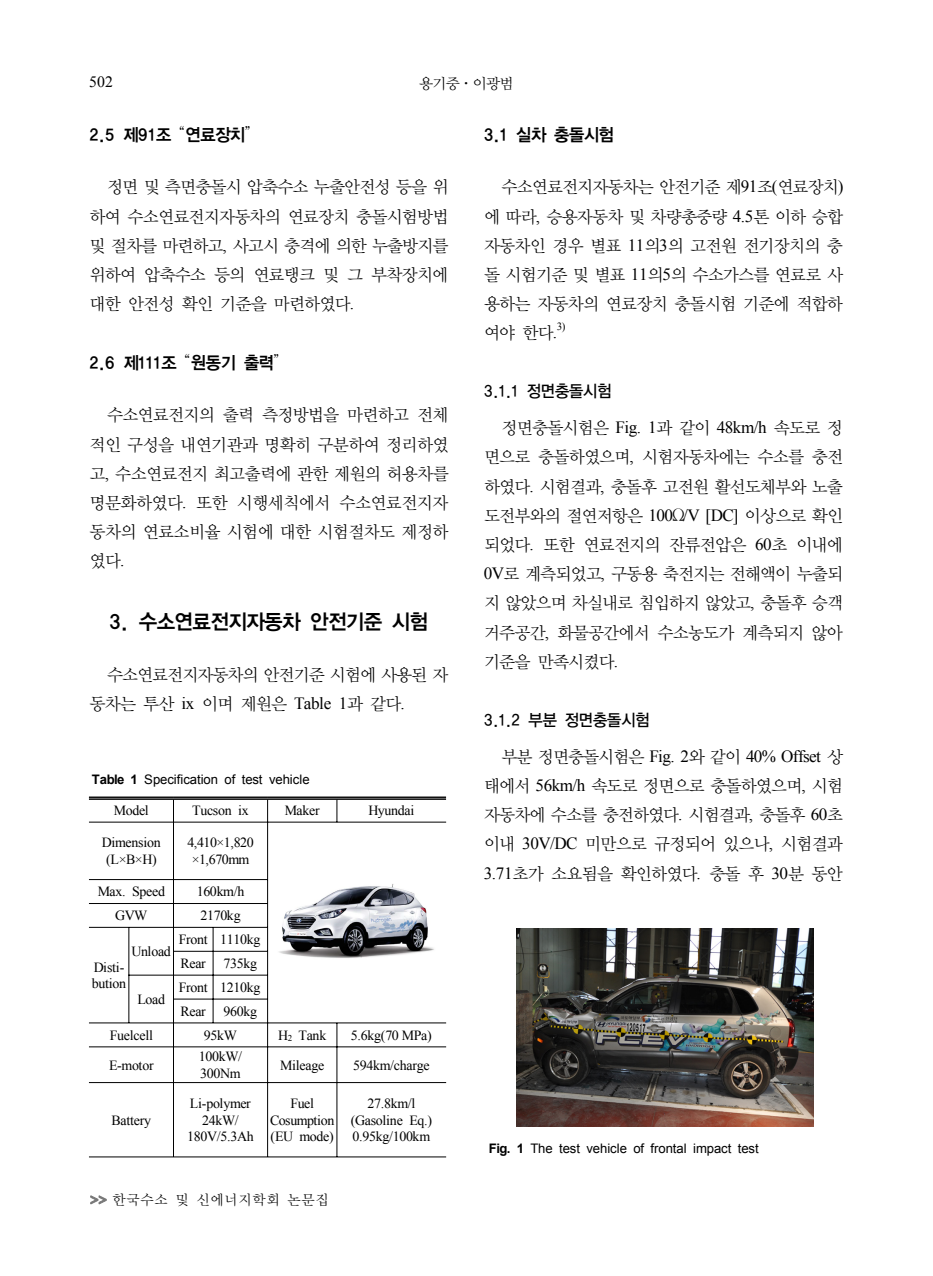
<style>
.page{position:relative;width:933px;height:1276px;background:#fff}
.page>*{position:absolute;margin:0;border:0;box-sizing:border-box;transform-origin:0 0}
.t1{font:21px "YDIYGO130 KS Cpc EUC H";letter-spacing:-.1em;color:#000;scale:.95 1}
.t2{font:17.5px "YDIYGO130 KS Cpc EUC H";letter-spacing:-.1em;color:#000;scale:.95 1}
.t3{font:17.15px/29.2px "YDIY Mj O110 KS Cpc EUC H";letter-spacing:-.095em;color:#000;text-align:justify}
.t4{font:16.62px "YDIYGO130 KS Cpc EUC H";letter-spacing:-.09em;color:#000;scale:.94 1}
.t5{font:15.75px "Times New Roman";color:#000}
.t6{font:14.88px "YDIY Mj O110 KS Cpc EUC H";letter-spacing:-.095em;color:#000}
.t7{font:14px/16.8px "Times New Roman";letter-spacing:-.025em;color:#000}
.t8{font:14px "YDIY Mj O110 KS Cpc EUC H";color:#000}
.t9{font:13.12px "Arial";letter-spacing:-.005em;color:#000}
.t10{font:11.03px "Times New Roman";color:#000}
.s1{font-family:"Haansoft Batang"}
.s2{font-family:"Times New Roman"}
.s3{font-weight:700}
.s4{font-family:"Soma PCM";font-size:14.88px;color:#787878}
</style>
<div class="page">
<hr style="left:89px;top:797px;width:84px;height:1px;background:#000">
<hr style="left:89px;top:799px;width:84px;height:1px;background:#000">
<hr style="left:173px;top:797px;width:95px;height:1px;background:#000">
<hr style="left:173px;top:799px;width:95px;height:1px;background:#000">
<hr style="left:268px;top:797px;width:69px;height:1px;background:#000">
<hr style="left:268px;top:799px;width:69px;height:1px;background:#000">
<hr style="left:337px;top:797px;width:109px;height:1px;background:#000">
<hr style="left:337px;top:799px;width:109px;height:1px;background:#000">
<img style="left:279px;top:884px;width:155px;height:74px">
<hr style="left:129px;top:927px;width:1px;height:96px;background:#000">
<hr style="left:173px;top:799px;width:1px;height:358px;background:#000">
<hr style="left:213px;top:927px;width:1px;height:96px;background:#000">
<hr style="left:267px;top:799px;width:1px;height:358px;background:#000">
<svg style="left:337px;top:799px;width:1px;height:23px"></svg>
<hr style="left:337px;top:1023px;width:1px;height:134px;background:#000">
<hr style="left:89px;top:822px;width:357px;height:1px;background:#000">
<hr style="left:89px;top:879px;width:179px;height:1px;background:#000">
<hr style="left:89px;top:903px;width:179px;height:1px;background:#000">
<hr style="left:89px;top:927px;width:179px;height:1px;background:#000">
<hr style="left:173px;top:951px;width:95px;height:1px;background:#000">
<hr style="left:129px;top:975px;width:139px;height:1px;background:#000">
<hr style="left:173px;top:999px;width:95px;height:1px;background:#000">
<hr style="left:89px;top:1022px;width:357px;height:1px;background:#000">
<hr style="left:89px;top:1046px;width:357px;height:1px;background:#000">
<hr style="left:89px;top:1082px;width:357px;height:1px;background:#000">
<hr style="left:89px;top:1156px;width:357px;height:1px;background:#000">
<img style="left:516px;top:929px;width:297px;height:197px">
<p class="t5" style="left:89px;top:73px;width:25px">502</p>
<p class="t6" style="left:419px;top:76px;width:97px">용기중<span class="s1">ㆍ</span>이광범</p>
<p class="t2" style="left:89px;top:126px;width:171px">2.5 제91조 <span class="s1">“</span>연료장치<span class="s1">”</span></p>
<p class="t3" style="left:89px;top:173px;width:361px;text-indent:18px">정면 및 측면충돌시 압축수소 누출안전성 등을 위 하여 수소연료전지자동차의 연료장치 충돌시험방법 및 절차를 마련하고<span class="s2">,</span> 사고시 충격에 의한 누출방지를 위하여 압축수소 등의 연료탱크 및 그 부착장치에 대한 안전성 확인 기준을 마련하였다<span class="s2">.</span></p>
<p class="t2" style="left:89px;top:354px;width:201px">2.6 제111조 <span class="s1">“</span>원동기 출력<span class="s1">”</span></p>
<p class="t3" style="left:89px;top:401px;width:361px;text-indent:18px">수소연료전지의 출력 측정방법을 마련하고 전체 적인 구성을 내연기관과 명확히 구분하여 정리하였 고<span class="s2">,</span> 수소연료전지 최고출력에 관한 제원의 허용차를 명문화하였다<span class="s2">.</span> 또한 시행세칙에서 수소연료전지자 동차의 연료소비율 시험에 대한 시험절차도 제정하 였다<span class="s2">.</span></p>
<p class="t1" style="left:109px;top:611px;width:338px">3. 수소연료전지자동차 안전기준 시험</p>
<p class="t3" style="left:89px;top:660px;width:361px;text-indent:18px">수소연료전지자동차의 안전기준 시험에 사용된 자 동차는 투산 <span class="s2">ix</span> 이며 제원은 <span class="s2">Table 1</span>과 같다<span class="s2">.</span></p>
<p class="t9" style="left:92px;top:772px;width:219px"><span class="s3">Table 1</span> Specification of test vehicle</p>
<p class="t7" style="left:114px;top:802px;width:36px">Model</p>
<p class="t7" style="left:192px;top:802px;width:58px">Tucson ix</p>
<p class="t7" style="left:285px;top:802px;width:36px">Maker</p>
<p class="t7" style="left:368px;top:802px;width:47px">Hyundai</p>
<p class="t7" style="left:102px;top:834px;width:60px">Dimension (L×B×H)</p>
<p class="t7" style="left:187px;top:834px;width:68px;text-align:center">4,410×1,820 ×1,670mm</p>
<p class="t7" style="left:98px;top:883px;width:69px">Max. Speed</p>
<p class="t7" style="left:197px;top:883px;width:49px">160km/h</p>
<p class="t7" style="left:115px;top:907px;width:34px">GVW</p>
<p class="t7" style="left:200px;top:907px;width:42px">2170kg</p>
<p class="t7" style="left:92px;top:958px;width:36px">Disti&shy;bution</p>
<p class="t7" style="left:131px;top:943px;width:41px">Unload</p>
<p class="t7" style="left:179px;top:927px;width:83px;line-height:23.8px">Front 1110kg<br>Rear</p>
<p class="t7" style="left:223px;top:955px;width:35px">735kg</p>
<p class="t7" style="left:137px;top:991px;width:29px">Load</p>
<p class="t7" style="left:179px;top:975px;width:83px;line-height:23.8px">Front 1210kg<br>Rear</p>
<p class="t7" style="left:223px;top:1003px;width:35px">960kg</p>
<p class="t7" style="left:110px;top:1027px;width:45px">Fuelcell</p>
<p class="t7" style="left:204px;top:1027px;width:35px">95kW</p>
<p class="t7" style="left:278px;top:1027px;width:50px">H<sub>2</sub> Tank</p>
<p class="t7" style="left:351px;top:1027px;width:82px">5.6kg(70 MPa)</p>
<p class="t7" style="left:109px;top:1056px;width:46px">E-motor</p>
<p class="t7" style="left:199px;top:1048px;width:45px">100kW/<br>300Nm</p>
<p class="t7" style="left:280px;top:1056px;width:46px">Mileage</p>
<p class="t7" style="left:353px;top:1056px;width:78px">594km/charge</p>
<p class="t7" style="left:112px;top:1111px;width:41px">Battery</p>
<p class="t7" style="left:187px;top:1095px;width:68px;text-align:center">Li-polymer<br>24kW/<br>180V/5.3Ah</p>
<p class="t7" style="left:270px;top:1095px;width:66px;text-align:center">Fuel<br>Cosumption (EU mode)</p>
<p class="t7" style="left:351px;top:1095px;width:83px;text-align:center">27.8km/l (Gasoline Eq.)<br>0.95kg/100km</p>
<p class="t8" style="left:89px;top:1193px;width:241px"><span class="s4">&gt;&gt;</span> 한국수소 및 신에너지학회 논문집</p>
<p class="t2" style="left:484px;top:126px;width:139px">3.1 실차 충돌시험</p>
<p class="t3" style="left:484px;top:173px;width:361px;text-indent:18px">수소연료전지자동차는 안전기준 제<span class="s2">91</span>조<span class="s2">(</span>연료장치<span class="s2">) </span>에 따라<span class="s2">,</span> 승용자동차 및 차량총중량 <span class="s2">4.5</span>톤 이하 승합 자동차인 경우 별표 <span class="s2">11</span>의<span class="s2">3</span>의 고전원 전기장치의 충 돌 시험기준 및 별표 <span class="s2">11</span>의<span class="s2">5</span>의 수소가스를 연료로 사 용하는 자동차의 연료장치 충돌시험 기준에 적합하 여야 한다<span class="s2">.</span></p>
<p class="t10" style="left:557px;top:320px;width:10px">3)</p>
<p class="t4" style="left:484px;top:383px;width:138px">3.1.1 정면충돌시험</p>
<p class="t3" style="left:484px;top:413px;width:361px;text-indent:18px">정면충돌시험은 <span class="s2">Fig. 1</span>과 같이 <span class="s2">48km/h</span> 속도로 정 면으로 충돌하였으며<span class="s2">,</span> 시험자동차에는 수소를 충전 하였다<span class="s2">.</span> 시험결과<span class="s2">,</span> 충돌후 고전원 활선도체부와 노출 도전부와의 절연저항은 <span class="s2">100</span><span class="s1">Ω</span><span class="s2">/V [DC]</span> 이상으로 확인 되었다<span class="s2">.</span> 또한 연료전지의 잔류전압은 <span class="s2">60</span>초 이내에 <span class="s2">0V</span>로 계측되었고<span class="s2">,</span> 구동용 축전지는 전해액이 누출되 지 않았으며 차실내로 침입하지 않았고<span class="s2">,</span> 충돌후 승객 거주공간<span class="s2">,</span> 화물공간에서 수소농도가 계측되지 않아 기준을 만족시켰다<span class="s2">.</span></p>
<p class="t4" style="left:484px;top:711px;width:179px">3.1.2 부분 정면충돌시험</p>
<p class="t3" style="left:484px;top:742px;width:361px;text-indent:18px">부분 정면충돌시험은 <span class="s2">Fig. 2</span>와 같이 <span class="s2">40% Offset</span> 상 태에서 <span class="s2">56km/h</span> 속도로 정면으로 충돌하였으며<span class="s2">,</span> 시험 자동차에 수소를 충전하였다<span class="s2">.</span> 시험결과<span class="s2">,</span> 충돌후 <span class="s2">60</span>초 이내 <span class="s2">30V/DC</span> 미만으로 규정되어 있으나<span class="s2">,</span> 시험결과 <span class="s2">3.71</span>초가 소요됨을 확인하였다<span class="s2">.</span> 충돌 후 <span class="s2">30</span>분 동안</p>
<p class="t9" style="left:489px;top:1140px;width:271px"><span class="s3">Fig. 1</span> The test vehicle of frontal impact test</p>
</div>
